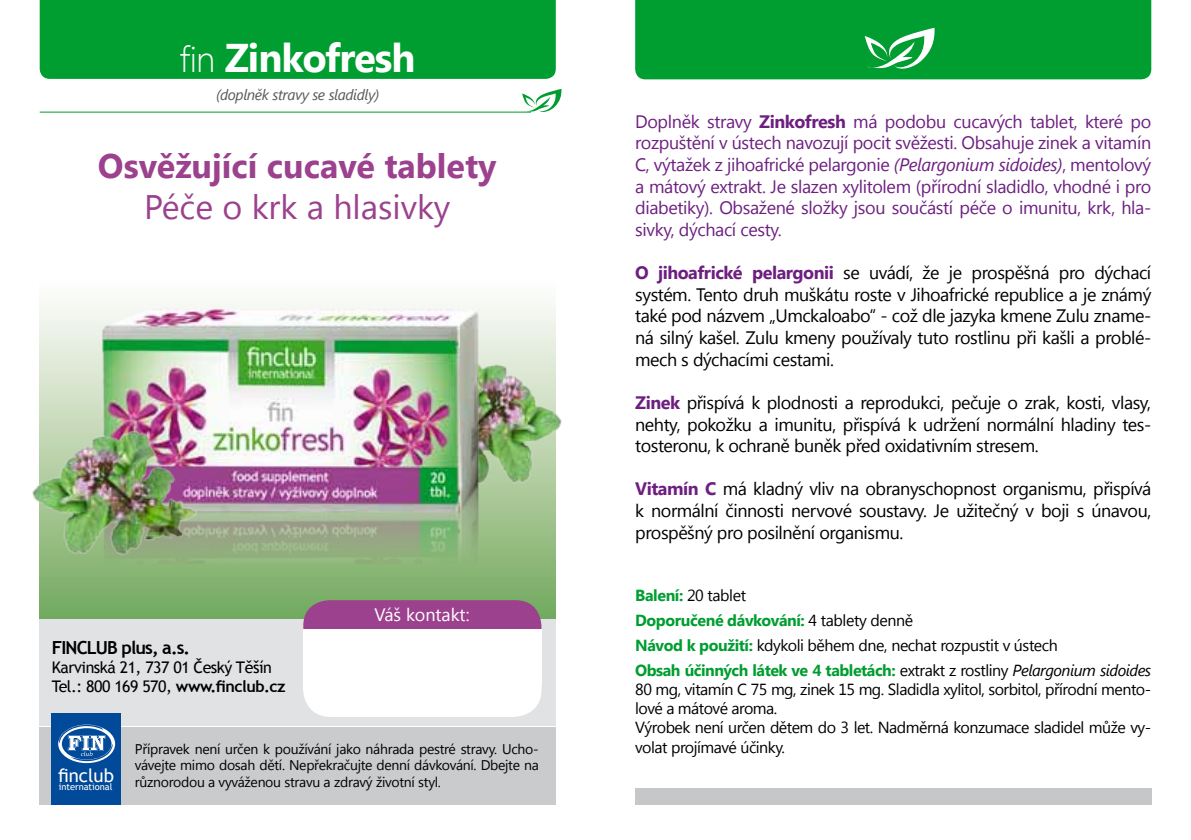
<style>
.page{position:relative;width:1191px;height:840px;background:#fff}
.page>*{position:absolute;margin:0;border:0;box-sizing:border-box;transform-origin:0 0}
.t1{font:700 40px "Segoe UI";letter-spacing:-.025em;color:#fff}
.t2{font:700 34px "Segoe UI";color:#9b418e}
.t3{font:34px "Segoe UI";color:#9b418e}
.t4{font:18px/21.6px "Segoe UI";letter-spacing:-.025em;color:#000;text-align:justify}
.t5{font:18px/21.6px "Segoe UI";letter-spacing:-.02em;color:#6d1f80;text-align:justify}
.t6{font:700 18px "Trebuchet MS";letter-spacing:-.05em;color:#000}
.t7{font:18px "Segoe UI";color:#fff}
.t8{font:16px/24.8px "Segoe UI";letter-spacing:-.03em;color:#000}
.t9{font:16px/19.2px "Trebuchet MS";letter-spacing:-.03em;color:#000}
.t10{font:italic 15px "Segoe UI";letter-spacing:-.025em;color:#58585a}
.t11{font:14px "Segoe UI";letter-spacing:-.02em;color:#000}
.t12{font:9.2px "Trebuchet MS";color:#fff}
.s1{font-weight:300;font-size:36px}
.s2{font-weight:700}
.s3{font-style:italic}
.s4{font-weight:700;color:#6d1f80}
.s5{font-weight:700;color:#009d30}
</style>
<div class="page">
<svg style="left:40px;top:302px;width:516px;height:317px;background:#97be86"></svg>
<img style="left:508px;top:333px;width:54px;height:165px">
<div style="left:40px;top:0;width:516px;height:79px;background:#009d30"></div>
<img style="left:79px;top:302px;width:429px;height:260px">
<svg style="left:522px;top:89px;width:40px;height:24px"></svg>
<div style="left:635px;top:0;width:516px;height:79px;background:#009d30"></div>
<svg style="left:864px;top:28px;width:71px;height:45px"></svg>
<div style="left:635px;top:787px;width:516px;height:17px;background:#c6c7c8"></div>
<div style="left:40px;top:619px;width:516px;height:106px;background:#e1e2e3"></div>
<div style="left:40px;top:727px;width:516px;height:77px;background:#c9cbcc"></div>
<div style="left:303px;top:603px;width:238px;height:113px;background:#fff;border-radius:28px"></div>
<div style="left:303px;top:600px;width:238px;height:68px;background:#9c418e;border-radius:26px"></div>
<div style="left:303px;top:628px;width:238px;height:56px;background:#fff"></div>
<div style="left:52px;top:713px;width:69px;height:91px;background:#004a99"></div>
<svg style="left:58px;top:724px;width:57px;height:38px"></svg>
<hr style="left:40px;top:111px;width:491px;height:1px;background:#009d30">
<img style="left:32px;top:359px;width:182px;height:280px">
<h1 class="t1" style="left:180px;top:29px;width:237px"><span class="s1">fin</span> Zinkofresh</h1>
<p class="t10" style="left:216px;top:84px;width:165px">(doplněk stravy se sladidly)</p>
<h2 class="t2" style="left:98px;top:141px;width:400px">Osvěžující cucavé tablety</h2>
<h2 class="t3" style="left:144px;top:183px;width:308px">Péče o krk a hlasivky</h2>
<p class="t6" style="left:52px;top:635px;width:140px">FINCLUB plus, a.s.</p>
<p class="t9" style="left:52px;top:657px;width:235px">Karvinská 21, 737 01 Český Těšín<br>Tel.: 800 169 570, <span class="s2">www.finclub.cz</span></p>
<p class="t7" style="left:374px;top:601px;width:97px">Váš kontakt:</p>
<p class="t11" style="left:135px;top:738px;width:405px">Přípravek není určen k používání jako náhrada pestré stravy. Ucho-</p>
<p class="t11" style="left:135px;top:755px;width:405px">vávejte mimo dosah dětí. Nepřekračujte denní dávkování. Dbejte na</p>
<p class="t11" style="left:58px;top:772px;width:384px"><sup>finclub</sup> různorodou a vyváženou stravu a zdravý životní styl.</p>
<p class="t12" style="left:59px;top:781px;width:55px">international</p>
<p class="t5" style="left:635px;top:110px;width:517px">Doplněk stravy <span class="s2">Zinkofresh</span> má podobu cucavých tablet, které po rozpuštění v ústech navozují pocit svěžesti. Obsahuje zinek a vitamín C, výtažek z jihoafrické pelargonie <span class="s3">(Pelargonium sidoides)</span>, mentolový a mátový extrakt. Je slazen xylitolem (přírodní sladidlo, vhodné i pro diabetiky). Obsažené složky jsou součástí péče o imunitu, krk, hla&shy;sivky, dýchací cesty.</p>
<p class="t4" style="left:635px;top:261px;width:517px"><span class="s4">O jihoafrické pelargonii</span> se uvádí, že je prospěšná pro dýchací systém. Tento druh muškátu roste v Jihoafrické republice a je známý také pod názvem „Umckaloabo“ - což dle jazyka kmene Zulu zname&shy;ná silný kašel. Zulu kmeny používaly tuto rostlinu při kašli a problé&shy;mech s dýchacími cestami.</p>
<p class="t4" style="left:635px;top:390px;width:517px"><span class="s4">Zinek</span> přispívá k plodnosti a reprodukci, pečuje o zrak, kosti, vlasy, nehty, pokožku a imunitu, přispívá k udržení normální hladiny tes&shy;tosteronu, k ochraně buněk před oxidativním stresem.</p>
<p class="t4" style="left:635px;top:477px;width:517px"><span class="s4">Vitamín C</span> má kladný vliv na obranyschopnost organismu, přispívá k normální činnosti nervové soustavy. Je užitečný v boji s únavou, prospěšný pro posilnění organismu.</p>
<p class="t8" style="left:635px;top:582px;width:517px"><span class="s5">Balení:</span> 20 tablet<br><span class="s5">Doporučené dávkování:</span> 4 tablety denně<br><span class="s5">Návod k použití:</span> kdykoli během dne, nechat rozpustit v ústech<br><span class="s5">Obsah účinných látek ve 4 tabletách:</span> extrakt z rostliny <span class="s3">Pelargonium sidoides</span></p>
<p class="t8" style="left:635px;top:678px;width:517px;line-height:19.2px">80 mg, vitamín C 75 mg, zinek 15 mg. Sladidla xylitol, sorbitol, přírodní mento&shy;lové a mátové aroma.<br>Výrobek není určen dětem do 3 let. Nadměrná konzumace sladidel může vy&shy;volat projímavé účinky.</p>
</div>
